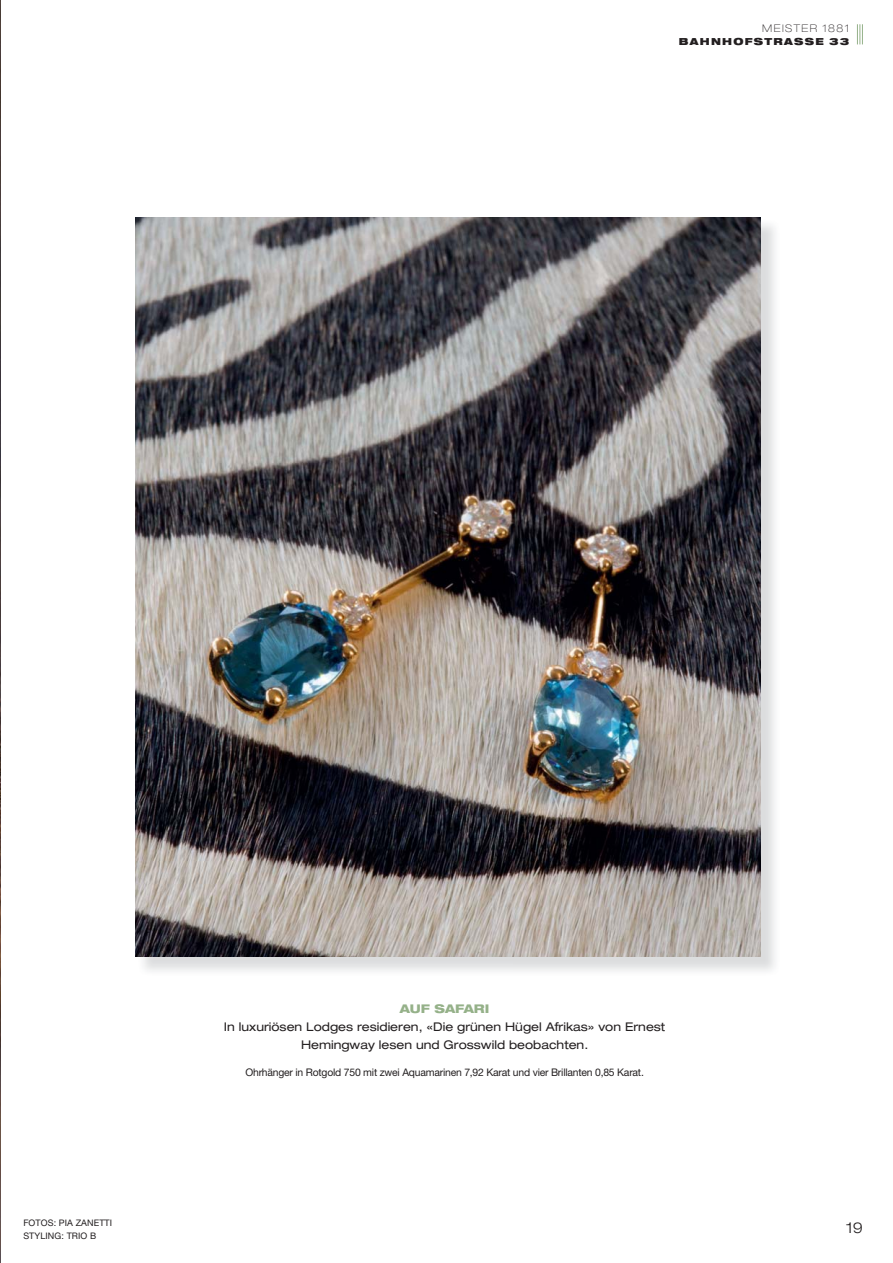
<style>
.page{position:relative;width:893px;height:1263px;background:#fff}
.page>*{position:absolute;margin:0;border:0;box-sizing:border-box;transform-origin:0 0}
.t1{font:300 expanded 15px "Helvetica Neue";color:#231f20}
.t2{font:expanded 12px/18px "Helvetica Neue";color:#231f20;text-align:center}
.t3{font:800 expanded 12px "Helvetica Neue";color:#95b189}
.t4{font:10.5px "Helvetica Neue";letter-spacing:-.02em;color:#231f20}
.t5{font:100 expanded 10.5px "Helvetica Neue";letter-spacing:.14em;color:#231f20}
.t6{font:900 expanded 9.75px "Helvetica Neue";letter-spacing:.13em;color:#231f20}
.t7{font:9px/13.5px "Helvetica Neue";letter-spacing:.01em;color:#231f20}
</style>
<div class="page">
<img style="left:0;top:0;width:1px;height:1263px">
<svg style="left:857px;top:24px;width:6px;height:20px"></svg>
<img style="left:136px;top:217px;width:625px;height:740px">
<p class="t5" style="left:762px;top:24px;width:89px">MEISTER 1881</p>
<p class="t6" style="left:679px;top:37px;width:172px">BAHNHOFSTRASSE 33</p>
<p class="t7" style="left:23px;top:1217px;width:90px">FOTOS: PIA ZANETTI<br>STYLING: TRIO B</p>
<p class="t3" style="left:400px;top:1004px;width:91px">AUF SAFARI</p>
<p class="t2" style="left:224px;top:1019px;width:443px">In luxuriösen Lodges residieren, «Die grünen Hügel Afrikas» von Ernest<br>Hemingway lesen und Grosswild beobachten.</p>
<p class="t4" style="left:245px;top:1069px;width:400px">Ohrhänger in Rotgold 750 mit zwei Aquamarinen 7,92 Karat und vier Brillanten 0,85 Karat.</p>
<p class="t1" style="left:846px;top:1222px;width:18px">19</p>
</div>
